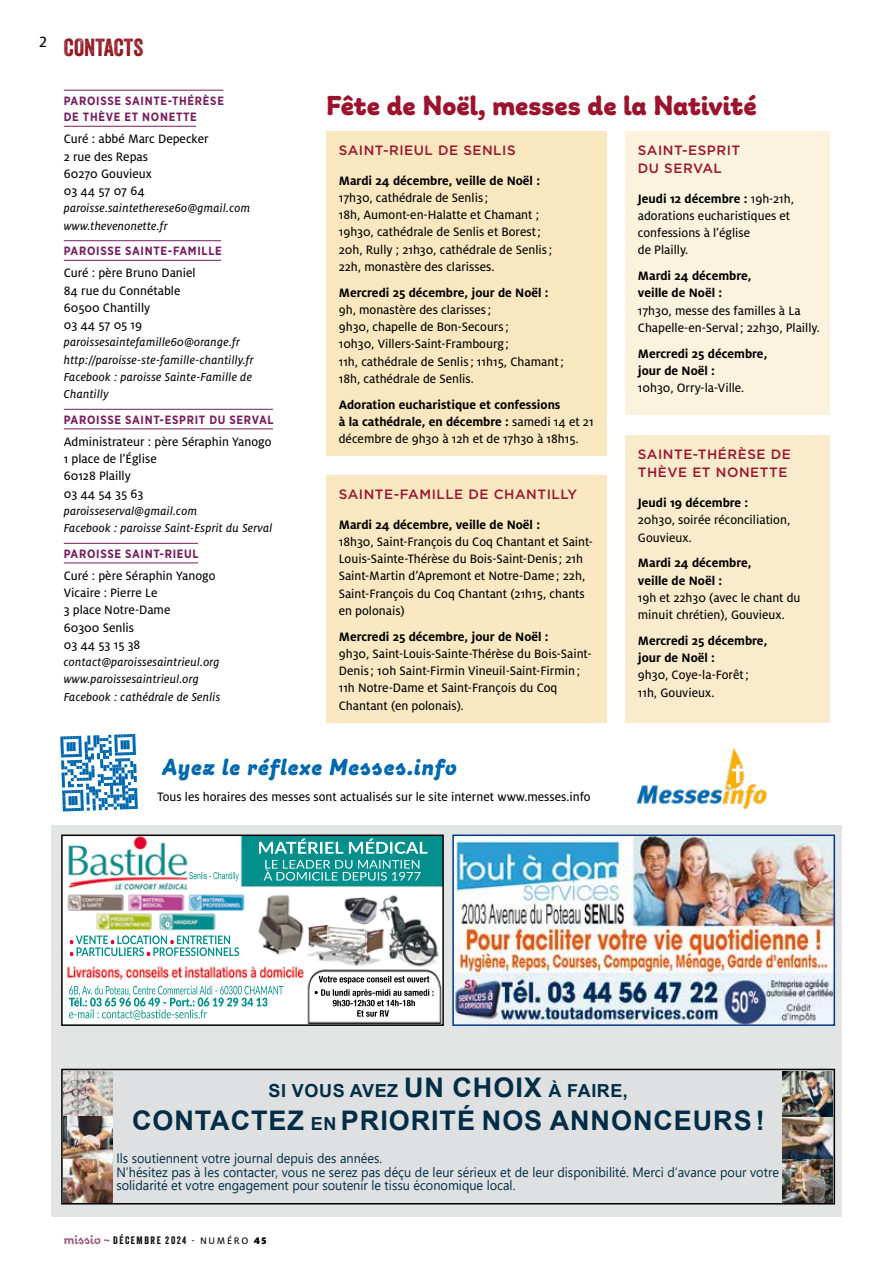
<style>
.page{position:relative;width:893px;height:1263px;background:#fff}
.page>*{position:absolute;margin:0;border:0;box-sizing:border-box;transform-origin:0 0}
.t1{font:45px/54px "Minion Pro";color:#000;text-align:center}
.t2{font:700 28.5px "Giulia Plain";color:#9b142d}
.t3{font:700 27px "Arial";letter-spacing:.035em;color:#002d46}
.t4{font:italic 700 24px "Giulia";letter-spacing:.04em;color:#0068ae}
.t5{font:24px "Veneer";color:#90141e}
.t6{font:700 18px "Arial";letter-spacing:.035em;color:#002d46}
.t7{font:16.5px "Milo OT Text";color:#000}
.t8{font:13.5px/17.2px "Milo OT Text";color:#000}
.t9{font:700 13.5px/17.2px "Milo OT";color:#000}
.t10{font:13.5px/13.5px "Segoe UI";color:#002d46;scale:.94 1}
.t11{font:500 13.5px/18px "Gotham";letter-spacing:.04em;color:#9b142d}
.t12{font:12.75px/17.2px "Milo OT Text Ita";letter-spacing:.02em;color:#000}
.t13{font:700 12px/16.5px "Gotham Narrow";letter-spacing:.06em;color:#761d5e}
.t14{font:10.5px "Veneer";letter-spacing:.15em;color:#000}
.s1{font-family:"Milo OT Text";font-weight:400}
.s2{font-size:27px}
.s3{font-size:18px}
.s4{font-family:"Giulia";font-size:13.5px;color:#9a5c83}
.s5{font-family:"Milo OT Text"}
.s6{font-family:"Milo OT";font-weight:900}
</style>
<div class="page">
<img style="left:636px;top:748px;width:132px;height:62px">
<svg style="left:60px;top:733px;width:78px;height:79px"></svg>
<div style="left:326px;top:131px;width:281px;height:325px;background:#f9e7bf"></div>
<div style="left:625px;top:131px;width:204px;height:284px;background:#fcf3df"></div>
<div style="left:625px;top:435px;width:204px;height:288px;background:#faebcc"></div>
<div style="left:326px;top:475px;width:281px;height:247px;background:#f9e8c2"></div>
<hr style="left:64px;top:90px;width:159px;height:1px;background:#761d5e">
<hr style="left:64px;top:126px;width:132px;height:1px;background:#761d5e">
<hr style="left:64px;top:240px;width:157px;height:1px;background:#761d5e">
<hr style="left:64px;top:260px;width:157px;height:1px;background:#761d5e">
<hr style="left:64px;top:409px;width:209px;height:1px;background:#761d5e">
<hr style="left:64px;top:429px;width:209px;height:1px;background:#761d5e">
<hr style="left:64px;top:543px;width:134px;height:1px;background:#761d5e">
<hr style="left:64px;top:563px;width:134px;height:1px;background:#761d5e">
<div style="left:51px;top:825px;width:791px;height:391px;background:#e3e4e4"></div>
<img style="left:455px;top:837px;width:377px;height:186px">
<div style="left:452px;top:834px;width:383px;height:192px;border:2px solid #003888"></div>
<img style="left:64px;top:837px;width:377px;height:186px">
<div style="left:61px;top:834px;width:383px;height:192px;border:2px solid #000"></div>
<div style="left:62px;top:1069px;width:772px;height:135px;background:#dfe0e1"></div>
<div style="left:61px;top:1069px;width:774px;height:135px;border:2px solid #000"></div>
<img style="left:63px;top:1071px;width:50px;height:88px">
<img style="left:63px;top:1159px;width:50px;height:44px">
<img style="left:783px;top:1116px;width:50px;height:43px">
<img style="left:783px;top:1071px;width:50px;height:45px">
<img style="left:783px;top:1159px;width:50px;height:44px">
<img style="left:63px;top:1116px;width:50px;height:42px">
<p class="t7" style="left:39px;top:33px;width:9px">2</p>
<h3 class="t5" style="left:64px;top:33px;width:81px">CONTACTS</h3>
<p class="t13" style="left:64px;top:92px;width:162px">PAROISSE SAINTE-THÉRÈSE<br>DE THÈVE ET NONETTE</p>
<p class="t8" style="left:64px;top:131px;width:146px">Curé : abbé Marc Depecker<br>2 rue des Repas<br>60270 Gouvieux<br>03 44 57 07 64</p>
<p class="t12" style="left:64px;top:200px;width:188px">paroisse.saintetherese6o@gmail.com www.thevenonette.fr</p>
<p class="t13" style="left:64px;top:243px;width:160px">PAROISSE SAINTE-FAMILLE</p>
<p class="t8" style="left:64px;top:265px;width:133px">Curé : père Bruno Daniel<br>84 rue du Connétable<br>60500 Chantilly<br>03 44 57 05 19</p>
<p class="t12" style="left:64px;top:334px;width:191px">paroissesaintefamille60@orange.fr http://paroisse-ste-famille-chantilly.fr Facebook : paroisse Sainte-Famille de Chantilly</p>
<p class="t13" style="left:64px;top:411px;width:211px">PAROISSE SAINT-ESPRIT DU SERVAL</p>
<p class="t8" style="left:64px;top:433px;width:209px">Administrateur : père Séraphin Yanogo<br>1 place de l’Église<br>60128 Plailly<br>03 44 54 35 63</p>
<p class="t12" style="left:64px;top:502px;width:210px">paroisseserval@gmail.com<br>Facebook : paroisse Saint-Esprit du Serval</p>
<p class="t13" style="left:64px;top:545px;width:136px">PAROISSE SAINT-RIEUL</p>
<p class="t8" style="left:64px;top:567px;width:153px">Curé : père Séraphin Yanogo<br>Vicaire : Pierre Le<br>3 place Notre-Dame<br>60300 Senlis<br>03 44 53 15 38</p>
<p class="t12" style="left:64px;top:654px;width:158px">contact@paroissesaintrieul.org www.paroissesaintrieul.org<br>Facebook : cathédrale de Senlis</p>
<h2 class="t2" style="left:326px;top:89px;width:432px">Fête de Noël, messes de la Nativité</h2>
<p class="t11" style="left:339px;top:141px;width:178px">SAINT-RIEUL DE SENLIS</p>
<p class="t9" style="left:339px;top:172px;width:203px">Mardi 24 décembre, veille de Noël :</p>
<p class="t8" style="left:339px;top:189px;width:215px">17h30, cathédrale de Senlis;<br>18h, Aumont-en-Halatte et Chamant ; 19h30, cathédrale de Senlis et Borest; 20h, Rully ; 21h30, cathédrale de Senlis; 22h, monastère des clarisses.</p>
<p class="t9" style="left:339px;top:284px;width:211px">Mercredi 25 décembre, jour de Noël :</p>
<p class="t8" style="left:339px;top:301px;width:226px">9h, monastère des clarisses;<br>9h30, chapelle de Bon-Secours;<br>10h30, Villers-Saint-Frambourg ;<br>11h, cathédrale de Senlis; 11h15, Chamant; 18h, cathédrale de Senlis.</p>
<p class="t9" style="left:339px;top:396px;width:256px">Adoration eucharistique et confessions<br>à la cathédrale, en décembre : <span class="s1">samedi 14 et 21</span></p>
<p class="t8" style="left:339px;top:430px;width:241px">décembre de 9h30 à 12h et de 17h30 à 18h15.</p>
<p class="t11" style="left:638px;top:141px;width:104px">SAINT-ESPRIT<br>DU SERVAL</p>
<p class="t9" style="left:638px;top:190px;width:158px">Jeudi 12 décembre : <span class="s1">19h-21h,</span></p>
<p class="t8" style="left:638px;top:207px;width:154px">adorations eucharistiques et confessions à l’église<br>de Plailly.</p>
<p class="t9" style="left:638px;top:267px;width:115px">Mardi 24 décembre, veille de Noël :</p>
<p class="t8" style="left:638px;top:302px;width:184px">17h30, messe des familles à La<br>Chapelle-en-Serval; 22h30, Plailly.</p>
<p class="t9" style="left:638px;top:345px;width:131px">Mercredi 25 décembre, jour de Noël :</p>
<p class="t8" style="left:638px;top:379px;width:108px">10h30, Orry-la-Ville.</p>
<p class="t11" style="left:638px;top:445px;width:154px">SAINTE-THÉRÈSE DE<br>THÈVE ET NONETTE</p>
<p class="t9" style="left:638px;top:494px;width:112px">Jeudi 19 décembre :</p>
<p class="t8" style="left:638px;top:511px;width:154px">20h30, soirée réconciliation,<br>Gouvieux.</p>
<p class="t9" style="left:638px;top:554px;width:115px">Mardi 24 décembre, veille de Noël :</p>
<p class="t8" style="left:638px;top:589px;width:164px">19h et 22h30 (avec le chant du minuit chrétien), Gouvieux.</p>
<p class="t9" style="left:638px;top:632px;width:131px">Mercredi 25 décembre, jour de Noël :</p>
<p class="t8" style="left:638px;top:666px;width:112px">9h30, Coye-la-Forêt;<br>11h, Gouvieux.</p>
<p class="t11" style="left:339px;top:485px;width:240px">SAINTE-FAMILLE DE CHANTILLY</p>
<p class="t9" style="left:339px;top:516px;width:203px">Mardi 24 décembre, veille de Noël :</p>
<p class="t8" style="left:339px;top:533px;width:256px">18h30, Saint-François du Coq Chantant et Saint-Louis-Sainte-Thérèse du Bois-Saint-Denis; 21h Saint-Martin d’Apremont et Notre-Dame ; 22h, Saint-François du Coq Chantant (21h15, chants en polonais)</p>
<p class="t9" style="left:339px;top:628px;width:211px">Mercredi 25 décembre, jour de Noël :</p>
<p class="t8" style="left:339px;top:645px;width:254px">9h30, Saint-Louis-Sainte-Thérèse du Bois-Saint-Denis; 10h Saint-Firmin Vineuil-Saint-Firmin; 11h Notre-Dame et Saint-François du Coq Chantant (en polonais).</p>
<h1 class="t1" style="left:171px;top:606px;width:555px">12106 - Journal Pays de France<br>Page 2</h1>
<h3 class="t4" style="left:162px;top:752px;width:296px">Ayez le réflexe Messes.info</h3>
<p class="t8" style="left:157px;top:788px;width:435px">Tous les horaires des messes sont actualisés sur le site internet www.messes.info</p>
<h3 class="t6" style="left:269px;top:1078px;width:361px">SI VOUS AVEZ <span class="s2">UN CHOIX</span> À FAIRE,</h3>
<h3 class="t3" style="left:132px;top:1101px;width:634px">CONTACTEZ <span class="s3">EN</span> PRIORITÉ NOS ANNONCEURS!</h3>
<p class="t10" style="left:116px;top:1150px;width:706px">Ils soutiennent votre journal depuis des années.<br>N’hésitez pas à les contacter, vous ne serez pas déçu de leur sérieux et de leur disponibilité. Merci d’avance pour votre solidarité et votre engagement pour soutenir le tissu économique local.</p>
<p class="t14" style="left:64px;top:1234px;width:204px"><span class="s4">missio ~</span> DÉCEMBRE 2024 <span class="s5">- NUMÉRO</span> <span class="s6">45</span></p>
</div>
